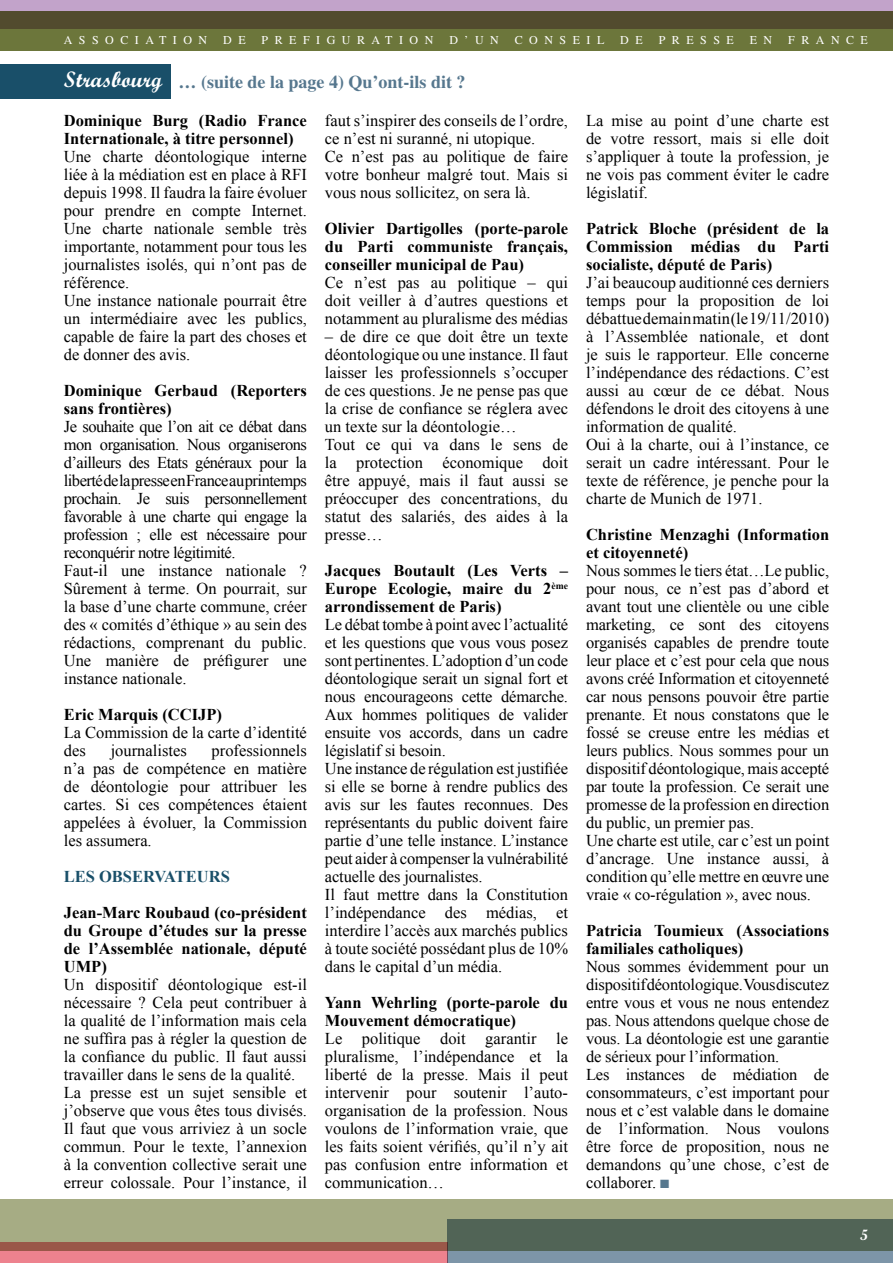
<style>
.page{position:relative;width:893px;height:1263px;background:#fff}
.page>*{position:absolute;margin:0;border:0;box-sizing:border-box;transform-origin:0 0}
.t1{font:700 22.5px "Script";color:#fff}
.t2{font:700 18px "Times";color:#56778e}
.t3{font:16.5px/18px "Times New Roman";color:#000}
.t4{font:700 16.5px/18px "Times New Roman";color:#000}
.t5{font:16.5px/18px "Times New Roman";letter-spacing:-.03em;color:#000}
.t6{font:700 16.5px "Times New Roman";color:#194f69}
.t7{font:700 15px "Script";color:#fff}
.t8{font:12px "Times";letter-spacing:.54em;color:#fff}
.s1{color:#56778e}
</style>
<div class="page">
<div style="left:0;top:0;width:893px;height:29px;background:#c2a3ca"></div>
<svg style="left:0;top:12px;width:893px;height:39px;fill:#6c763b"></svg>
<div style="left:447px;top:1220px;width:446px;height:43px;background:#7d95a8"></div>
<div style="left:0;top:1242px;width:447px;height:21px;background:#ed828e"></div>
<svg style="left:0;top:1199px;width:893px;height:51px;fill:#a6ac84"></svg>
<div style="left:0;top:64px;width:170px;height:34px;background:#194f69"></div>
<p class="t8" style="left:64px;top:33px;width:145px">ASSOCIATION</p>
<p class="t8" style="left:223px;top:33px;width:24px">D E</p>
<p class="t8" style="left:262px;top:33px;width:173px">PREFIGURATION</p>
<p class="t8" style="left:449px;top:33px;width:51px">D’UN</p>
<p class="t8" style="left:515px;top:33px;width:91px">CONSEIL</p>
<p class="t8" style="left:620px;top:33px;width:24px">D E</p>
<p class="t8" style="left:659px;top:33px;width:77px">PRESSE</p>
<p class="t8" style="left:750px;top:33px;width:24px">E N</p>
<p class="t8" style="left:788px;top:33px;width:81px">FRANCE</p>
<h1 class="t1" style="left:64px;top:65px;width:100px">Strasbourg</h1>
<p class="t4" style="left:64px;top:111px;width:245px">Dominique Burg (Radio France<br>Internationale, à titre personnel)</p>
<p class="t3" style="left:64px;top:147px;width:245px">Une charte déontologique interne liée à la médiation est en place à RFI depuis 1998. Il faudra la faire évoluer pour prendre en compte Internet.<br>Une charte nationale semble très importante, notamment pour tous les journalistes isolés, qui n’ont pas de référence.<br>Une instance nationale pourrait être un intermédiaire avec les publics, capable de faire la part des choses et de donner des avis.</p>
<p class="t4" style="left:64px;top:381px;width:245px">Dominique Gerbaud (Reporters sans frontières)</p>
<p class="t5" style="left:64px;top:417px;width:245px">Je souhaite que l’on ait ce débat dans mon organisation. Nous organiserons d’ailleurs des Etats généraux pour la liberté de la presse en France au printemps prochain. Je suis personnellement favorable à une charte qui engage la profession ; elle est nécessaire pour reconquérir notre légitimité.<br>Faut-il une instance nationale ?<br>Sûrement à terme. On pourrait, sur la base d’une charte commune, créer des « comités d’éthique » au sein des rédactions, comprenant du public.<br>Une manière de préfigurer une instance nationale.</p>
<p class="t4" style="left:64px;top:705px;width:160px">Eric Marquis (CCIJP)</p>
<p class="t3" style="left:64px;top:723px;width:245px">La Commission de la carte d’identité des</p>
<p class="t2" style="left:179px;top:72px;width:289px">… (suite de la page 4) Qu’ont-ils dit ?</p>
<p class="t3" style="left:325px;top:111px;width:245px">faut s’inspirer des conseils de l’ordre, ce n’est ni suranné, ni utopique.<br>Ce n’est pas au politique de faire votre bonheur malgré tout. Mais si vous nous sollicitez, on sera là.</p>
<p class="t4" style="left:325px;top:219px;width:245px;text-align:justify">Olivier Dartigolles (porte-parole du Parti communiste français, conseiller municipal de Pau)</p>
<p class="t3" style="left:325px;top:273px;width:245px;text-align:justify">Ce n’est pas au politique – qui doit veiller à d’autres questions et notamment au pluralisme des médias</p>
<p class="t3" style="left:325px;top:327px;width:245px">– de dire ce que doit être un texte déontologique ou une instance. Il faut laisser les professionnels s’occuper de ces questions. Je ne pense pas que la crise de confiance se réglera avec un texte sur la déontologie…<br>Tout ce qui va dans le sens de la protection économique doit être appuyé, mais il faut aussi se préoccuper des concentrations, du statut des salariés, des aides à la presse…</p>
<p class="t4" style="left:325px;top:561px;width:245px;text-align:justify">Jacques Boutault (Les Verts – Europe Ecologie, maire du 2<sup>ème </sup>arrondissement de Paris)</p>
<p class="t3" style="left:325px;top:615px;width:245px">Le débat tombe à point avec l’actualité et les questions que vous vous posez sont pertinentes. L’adoption d’un code déontologique serait un signal fort et nous encourageons cette démarche.<br>Aux hommes politiques de valider ensuite vos accords, dans un cadre législatif si besoin.<br>Une instance de régulation est justifiée si elle se borne à rendre publics des avis sur les fautes reconnues. Des représentants du public doivent faire partie d’une telle instance. L’instance peut aider à compenser la vulnérabilité actuelle des journalistes.<br>Il faut mettre dans la Constitution l’indépendance des médias, et interdire l’accès aux marchés publics à toute société possédant plus de 10% dans le capital d’un média.</p>
<p class="t4" style="left:325px;top:993px;width:245px">Yann Wehrling (porte-parole du<br>Mouvement démocratique)</p>
<p class="t3" style="left:325px;top:1029px;width:245px;text-align:justify">Le politique doit garantir le pluralisme, l’indépendance et la liberté de la presse. Mais il peut intervenir pour soutenir l’auto&shy;organisation de la profession. Nous voulons de l’information vraie, que les faits soient vérifiés, qu’il n’y ait pas confusion entre information et communication…</p>
<p class="t3" style="left:111px;top:741px;width:78px">journalistes</p>
<p class="t3" style="left:64px;top:741px;width:245px;text-align:justify;text-indent:148px">professionnels n’a pas de compétence en matière de déontologie pour attribuer les cartes. Si ces compétences étaient appelées à évoluer, la Commission les assumera.</p>
<p class="t6" style="left:64px;top:865px;width:102px">Les observat</p>
<p class="t6" style="left:186px;top:865px;width:43px">eurs</p>
<p class="t4" style="left:64px;top:903px;width:245px;text-align:justify">Jean-Marc Roubaud (co-président du Groupe d’études sur la presse de l’Assemblée nationale, député UMP)</p>
<p class="t3" style="left:64px;top:975px;width:245px">Un dispositif déontologique est-il nécessaire ? Cela peut contribuer à la qualité de l’information mais cela ne suffira pas à régler la question de la confiance du public. Il faut aussi travailler dans le sens de la qualité.<br>La presse est un sujet sensible et j’observe que vous êtes tous divisés.<br>Il faut que vous arriviez à un socle commun. Pour le texte, l’annexion à la convention collective serait une erreur colossale. Pour l’instance, il</p>
<p class="t3" style="left:586px;top:111px;width:245px;text-align:justify">La mise au point d’une charte est de votre ressort, mais si elle doit s’appliquer à toute la profession, je ne vois pas comment éviter le cadre législatif.</p>
<p class="t4" style="left:586px;top:219px;width:245px;text-align:justify">Patrick Bloche (président de la Commission médias du Parti socialiste, député de Paris)</p>
<p class="t3" style="left:586px;top:273px;width:245px">J’ai beaucoup auditionné ces derniers temps pour la proposition de loi débattue demain matin (le 19/11/2010) à l’Assemblée nationale, et dont je suis le rapporteur. Elle concerne l’indépendance des rédactions. C’est aussi au cœur de ce débat. Nous défendons le droit des citoyens à une information de qualité.<br>Oui à la charte, oui à l’instance, ce serait un cadre intéressant. Pour le texte de référence, je penche pour la charte de Munich de 1971.</p>
<p class="t4" style="left:586px;top:525px;width:245px">Christine Menzaghi (Information et citoyenneté)</p>
<p class="t3" style="left:586px;top:561px;width:245px">Nous sommes le tiers état…Le public, pour nous, ce n’est pas d’abord et avant tout une clientèle ou une cible marketing, ce sont des citoyens organisés capables de prendre toute leur place et c’est pour cela que nous avons créé Information et citoyenneté car nous pensons pouvoir être partie prenante. Et nous constatons que le fossé se creuse entre les médias et leurs publics. Nous sommes pour un dispositif déontologique, mais accepté par toute la profession. Ce serait une promesse de la profession en direction du public, un premier pas.<br>Une charte est utile, car c’est un point d’ancrage. Une instance aussi, à condition qu’elle mettre en œuvre une vraie « co-régulation », avec nous.</p>
<p class="t4" style="left:586px;top:921px;width:245px">Patricia Toumieux (Associations familiales catholiques)</p>
<p class="t3" style="left:586px;top:957px;width:245px">Nous sommes évidemment pour un dispositif déontologique. Vous discutez entre vous et vous ne nous entendez pas. Nous attendons quelque chose de vous. La déontologie est une garantie de sérieux pour l’information.<br>Les instances de médiation de consommateurs, c’est important pour nous et c’est valable dans le domaine de l’information. Nous voulons être force de proposition, nous ne demandons qu’une chose, c’est de collaborer. <span class="s1">■</span></p>
<p class="t7" style="left:860px;top:1225px;width:9px">5</p>
</div>
